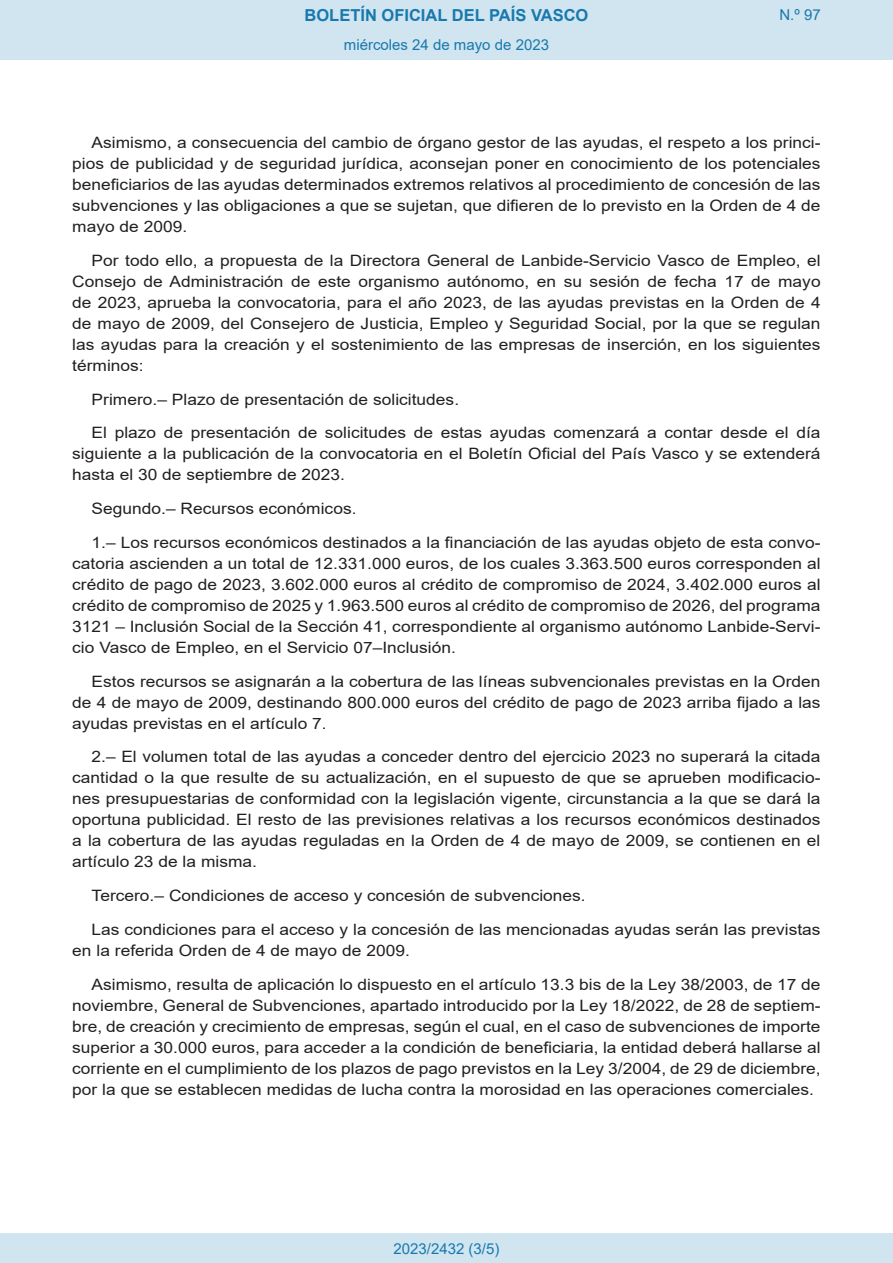
<style>
.page{position:relative;width:893px;height:1263px;background:#fff}
.page>*{position:absolute;margin:0;border:0;box-sizing:border-box;transform-origin:0 0}
.t1{font:700 16.5px "Arial";color:#1879ad}
.BOPVDetalle{font:15.6px/21px "Arial";color:#231f20;text-align:justify;scale:1.11 1}
.Paginacion_Centro{font:15px "Arial";color:#1879ad}
</style>
<div class="page">
<div style="left:0;top:0;width:893px;height:60px;background:#d0e5f0"></div>
<div style="left:0;top:1233px;width:893px;height:30px;background:#d0e5f0"></div>
<p class="t1" style="left:305px;top:3px;width:285px">BOLETÍN OFICIAL DEL PAÍS VASCO</p>
<p class="Paginacion_Centro" style="left:344px;top:35px;width:207px">miércoles 24 de mayo de 2023</p>
<p class="Paginacion_Centro" style="left:779px;top:5px;width:43px">N.º 97</p>
<p class="BOPVDetalle" style="left:72px;top:132px;width:676px;text-indent:19px">Asimismo, a consecuencia del cambio de órgano gestor de las ayudas, el respeto a los princi&shy;pios de publicidad y de seguridad jurídica, aconsejan poner en conocimiento de los potenciales beneficiarios de las ayudas determinados extremos relativos al procedimiento de concesión de las subvenciones y las obligaciones a que se sujetan, que difieren de lo previsto en la Orden de 4 de mayo de 2009.</p>
<p class="BOPVDetalle" style="left:72px;top:250px;width:676px;text-indent:19px">Por todo ello, a propuesta de la Directora General de Lanbide-Servicio Vasco de Empleo, el Consejo de Administración de este organismo autónomo, en su sesión de fecha 17 de mayo de 2023, aprueba la convocatoria, para el año 2023, de las ayudas previstas en la Orden de 4 de mayo de 2009, del Consejero de Justicia, Empleo y Seguridad Social, por la que se regulan las ayudas para la creación y el sostenimiento de las empresas de inserción, en los siguientes términos:</p>
<p class="BOPVDetalle" style="left:92px;top:389px;width:333px">Primero.– Plazo de presentación de solicitudes.</p>
<p class="BOPVDetalle" style="left:72px;top:422px;width:676px;text-indent:19px">El plazo de presentación de solicitudes de estas ayudas comenzará a contar desde el día siguiente a la publicación de la convocatoria en el Boletín Oficial del País Vasco y se extenderá hasta el 30 de septiembre de 2023.</p>
<p class="BOPVDetalle" style="left:92px;top:498px;width:240px">Segundo.– Recursos económicos.</p>
<p class="BOPVDetalle" style="left:72px;top:532px;width:676px;text-indent:19px">1.– Los recursos económicos destinados a la financiación de las ayudas objeto de esta convo&shy;catoria ascienden a un total de 12.331.000 euros, de los cuales 3.363.500 euros corresponden al crédito de pago de 2023, 3.602.000 euros al crédito de compromiso de 2024, 3.402.000 euros al crédito de compromiso de 2025 y 1.963.500 euros al crédito de compromiso de 2026, del programa 3121 – Inclusión Social de la Sección 41, correspondiente al organismo autónomo Lanbide-Servi&shy;cio Vasco de Empleo, en el Servicio 07–Inclusión.</p>
<p class="BOPVDetalle" style="left:72px;top:671px;width:676px;text-indent:19px">Estos recursos se asignarán a la cobertura de las líneas subvencionales previstas en la Orden de 4 de mayo de 2009, destinando 800.000 euros del crédito de pago de 2023 arriba fijado a las ayudas previstas en el artículo 7.</p>
<p class="BOPVDetalle" style="left:72px;top:746px;width:676px;text-indent:19px">2.– El volumen total de las ayudas a conceder dentro del ejercicio 2023 no superará la citada cantidad o la que resulte de su actualización, en el supuesto de que se aprueben modificacio&shy;nes presupuestarias de conformidad con la legislación vigente, circunstancia a la que se dará la oportuna publicidad. El resto de las previsiones relativas a los recursos económicos destinados a la cobertura de las ayudas reguladas en la Orden de 4 de mayo de 2009, se contienen en el artículo 23 de la misma.</p>
<p class="BOPVDetalle" style="left:92px;top:885px;width:447px">Tercero.– Condiciones de acceso y concesión de subvenciones.</p>
<p class="BOPVDetalle" style="left:72px;top:919px;width:676px;text-indent:19px">Las condiciones para el acceso y la concesión de las mencionadas ayudas serán las previstas en la referida Orden de 4 de mayo de 2009.</p>
<p class="BOPVDetalle" style="left:72px;top:974px;width:676px;text-indent:19px">Asimismo, resulta de aplicación lo dispuesto en el artículo 13.3 bis de la Ley 38/2003, de 17 de noviembre, General de Subvenciones, apartado introducido por la Ley 18/2022, de 28 de septiem&shy;bre, de creación y crecimiento de empresas, según el cual, en el caso de subvenciones de importe superior a 30.000 euros, para acceder a la condición de beneficiaria, la entidad deberá hallarse al corriente en el cumplimiento de los plazos de pago previstos en la Ley 3/2004, de 29 de diciembre, por la que se establecen medidas de lucha contra la morosidad en las operaciones comerciales.</p>
<p class="Paginacion_Centro" style="left:393px;top:1238px;width:107px">2023/2432 (3/5)</p>
</div>
